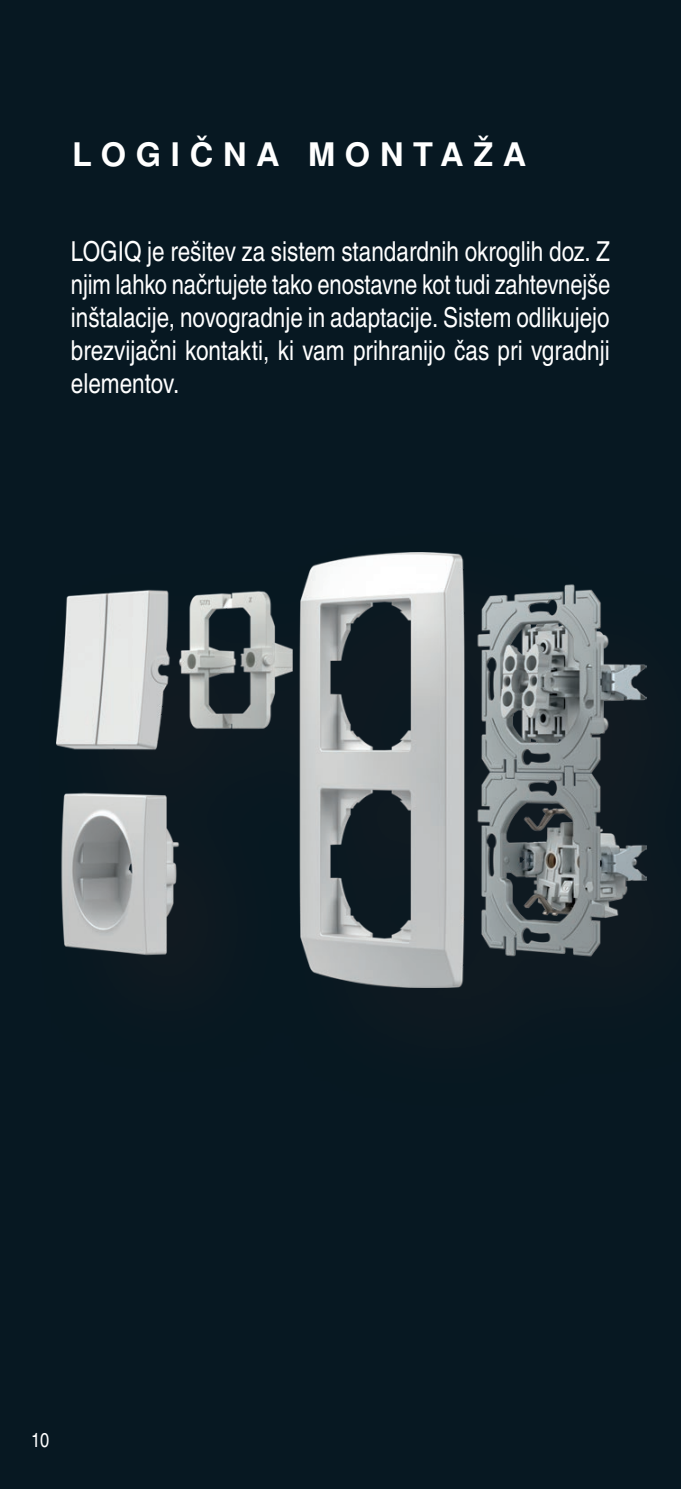
<style>
.page{position:relative;width:681px;height:1489px;background:#fff}
.page>*{position:absolute;margin:0;border:0;box-sizing:border-box;transform-origin:0 0}
.t1{font:700 32.5px "Nimbus San L";letter-spacing:.3em;color:#fff}
.t2{font:27.5px/33px "Nimbus San Con L";color:#fff;text-align:justify}
.t3{font:20px "Nimbus San Con L";color:#fff}
</style>
<div class="page">
<div style="left:0;top:0;width:680px;height:1488px;background:#071822"></div>
<img style="left:56px;top:552px;width:590px;height:435px">
<p class="t1" style="left:72px;top:134px;width:455px">LOGIČNA MONTAŽA</p>
<p class="t2" style="left:71px;top:234px;width:540px">LOGIQ je rešitev za sistem standardnih okroglih doz. Z njim lahko načrtujete tako enostavne kot tudi zahtevnejše inštalacije, novogradnje in adaptacije. Sistem odlikujejo brezvijačni kontakti, ki vam prihranijo čas pri vgradnji elementov.</p>
<p class="t3" style="left:31px;top:1424px;width:20px">10</p>
</div>
